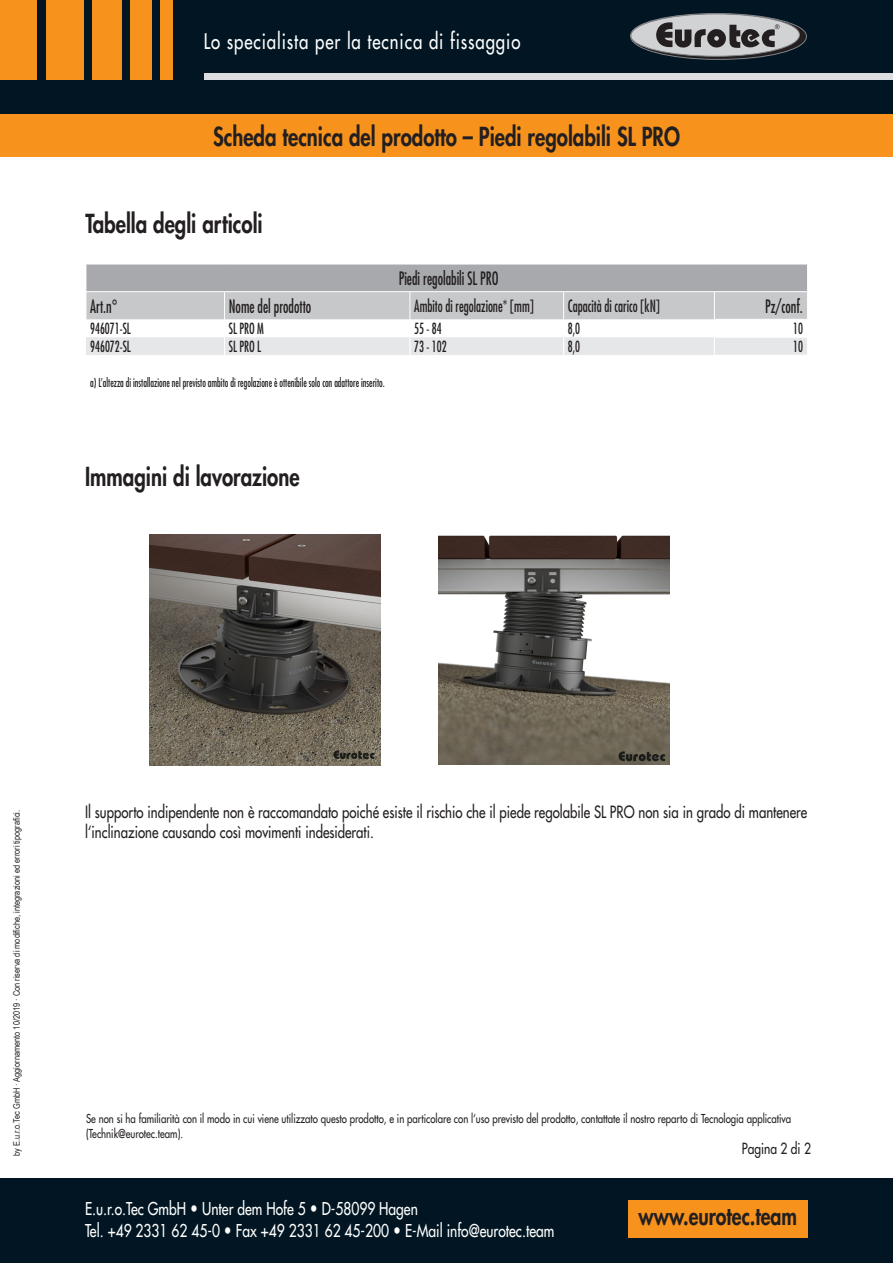
<style>
.page{position:relative;width:893px;height:1263px;background:#fff}
.page>*{position:absolute;margin:0;border:0;box-sizing:border-box;transform-origin:0 0}
.t1{font:800 25.5px "Futura Std";color:#231f20;scale:.8 1}
.t2{font:800 24.3px "Futura Std";color:#231f20;scale:.8 1}
.t3{font:500 21px "Futura Std";letter-spacing:.055em;color:#fff;scale:.8 1}
.t4{font:condensed 18px "Futura Std";color:#231f20;scale:.8 1}
.t5{font:500 17.25px/22.5px "Futura Std";color:#fff;scale:.8 1}
.t6{font:500 16.5px/19.8px "Futura Std";color:#231f20;scale:.8 1}
.t7{font:condensed 16.5px "Futura Std";color:#231f20;scale:.8 1}
.t8{font:condensed 15px "Futura Std";color:#231f20;scale:.8 1}
.t9{font:500 15px "Futura Std";color:#231f20;scale:.8 1}
.t10{font:500 12px/14.4px "Futura Std";color:#231f20;scale:.8 1}
.t11{font:condensed 12px "Futura Std";color:#231f20;scale:.8 1}
.t12{font:9px "Arial Narrow";color:#231f20}
.s1{font-weight:800}
</style>
<div class="page">
<div style="left:0;top:0;width:893px;height:137px;background:#011622"></div>
<div style="left:204px;top:74px;width:689px;height:6px;background:#dcdddf"></div>
<svg style="left:630px;top:13px;width:176px;height:46px"></svg>
<div style="left:631px;top:14px;width:168px;height:42px;background:#d1d2d4;border-radius:50%"></div>
<div style="left:630px;top:14px;width:170px;height:43px;border:1px solid #808285;border-radius:50%"></div>
<div style="left:630px;top:13px;width:177px;height:47px;border:1px solid #808285;border-radius:50%"></div>
<svg style="left:656px;top:22px;width:124px;height:27px"></svg>
<div style="left:0;top:0;width:37px;height:80px;background:#f7931d"></div>
<div style="left:46px;top:0;width:38px;height:80px;background:#f7931d"></div>
<div style="left:92px;top:0;width:30px;height:80px;background:#f7931d"></div>
<div style="left:131px;top:0;width:21px;height:80px;background:#f7931d"></div>
<div style="left:161px;top:0;width:12px;height:80px;background:#f7931d"></div>
<div style="left:0;top:114px;width:893px;height:43px;background:#f7931d"></div>
<div style="left:0;top:1178px;width:893px;height:85px;background:#011622"></div>
<div style="left:628px;top:1200px;width:180px;height:37px;background:#f7931d"></div>
<img style="left:150px;top:535px;width:230px;height:230px">
<img style="left:439px;top:535px;width:230px;height:230px">
<svg style="left:86px;top:264px;width:722px;height:91px"></svg>
<h3 class="t3" style="left:204px;top:28px;width:397px">Lo specialista per la tecnica di fissaggio</h3>
<h1 class="t1" style="left:213px;top:121px;width:585px">Scheda tecnica del prodotto – Piedi regolabili SL PRO</h1>
<h1 class="t1" style="left:86px;top:207px;width:223px">Tabella degli articoli</h1>
<h3 class="t4" style="left:399px;top:268px;width:126px">Piedi regolabili SL PRO</h3>
<h3 class="t4" style="left:90px;top:296px;width:36px">Art.n°</h3>
<h3 class="t4" style="left:229px;top:296px;width:105px">Nome del prodotto</h3>
<h3 class="t7" style="left:414px;top:296px;width:151px">Ambito di regolazione* [mm]</h3>
<h3 class="t7" style="left:568px;top:296px;width:117px">Capacità di carico [kN]</h3>
<h3 class="t4" style="left:765px;top:295px;width:49px">Pz/conf.</h3>
<p class="t8" style="left:90px;top:320px;width:52px">946071-SL</p>
<p class="t8" style="left:229px;top:320px;width:46px">SL PRO M</p>
<p class="t8" style="left:414px;top:320px;width:36px">55 - 84</p>
<p class="t8" style="left:568px;top:320px;width:17px">8,0</p>
<p class="t8" style="left:793px;top:320px;width:14px">10</p>
<p class="t8" style="left:90px;top:338px;width:52px">946072-SL</p>
<p class="t8" style="left:229px;top:338px;width:42px">SL PRO L</p>
<p class="t8" style="left:414px;top:338px;width:42px">73 - 102</p>
<p class="t8" style="left:568px;top:338px;width:17px">8,0</p>
<p class="t8" style="left:793px;top:338px;width:14px">10</p>
<p class="t11" style="left:90px;top:375px;width:370px">a) L’altezza di installazione nel previsto ambito di regolazione è ottenibile solo con adattore inserito.</p>
<h1 class="t1" style="left:85px;top:460px;width:270px">Immagini di lavorazione</h1>
<p class="t12" style="left:10px;top:1156px;width:347px;rotate:-90deg">by E.u.r.o.Tec GmbH · Aggiornamento 10/2019 · Con riserva di modifiche, integrazioni ed errori tipografici.</p>
<h3 class="t6" style="left:85px;top:802px;width:904px">Il supporto indipendente non è raccomandato poiché esiste il rischio che il piede regolabile SL PRO non sia in grado di mantenere l‘inclinazione causando così movimenti indesiderati.</h3>
<p class="t10" style="left:86px;top:1112px;width:883px">Se non si ha familiarità con il modo in cui viene utilizzato questo prodotto, e in particolare con l‘uso previsto del prodotto, contattate il nostro reparto di Tecnologia applicativa (Technik@eurotec.team).</p>
<p class="t9" style="left:742px;top:1139px;width:88px">Pagina 2 di 2</p>
<h3 class="t5" style="left:85px;top:1197px;width:588px">E.u.r.o.Tec GmbH <span class="s1">•</span> Unter dem Hofe 5 <span class="s1">•</span> D-58099 Hagen<br>Tel. +49 2331 62 45-0 <span class="s1">•</span> Fax +49 2331 62 45-200 <span class="s1">•</span> E-Mail info@eurotec.team</h3>
<h2 class="t2" style="left:638px;top:1201px;width:200px">www.eurotec.team</h2>
</div>
